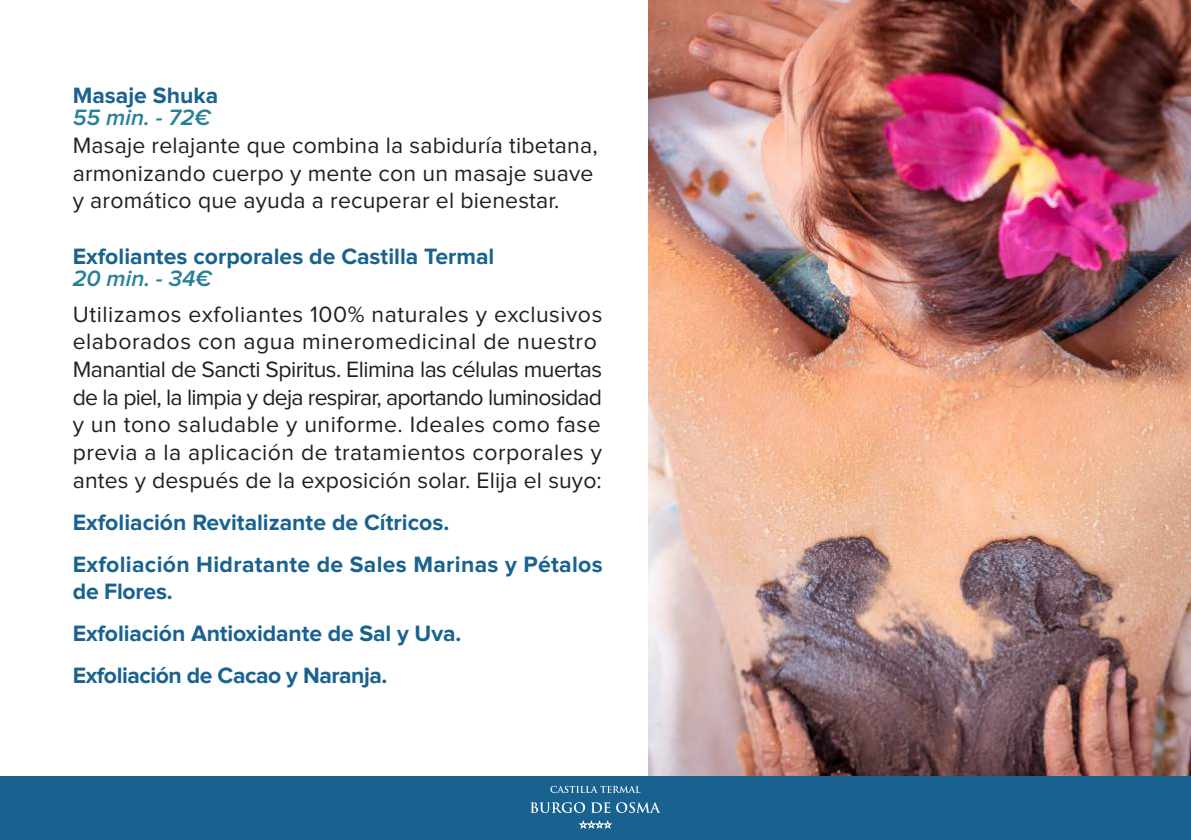
<style>
.page{position:relative;width:1191px;height:840px;background:#fff}
.page>*{position:absolute;margin:0;border:0;box-sizing:border-box;transform-origin:0 0}
.t1{font:23px/27.6px "Proxima Nova";letter-spacing:.005em;color:#231f20}
.t2{font:700 23px/42px "Proxima Nova";color:#196290}
.t3{font:italic 600 23px "Proxima Nova";color:#288098}
</style>
<div class="page">
<img style="left:648px;top:0;width:543px;height:775px">
<div style="left:0;top:775px;width:1191px;height:64px;background:#196290"></div>
<svg style="left:550px;top:785px;width:89px;height:7px"></svg>
<svg style="left:530px;top:802px;width:55px;height:10px"></svg>
<svg style="left:591px;top:802px;width:19px;height:10px"></svg>
<svg style="left:616px;top:802px;width:44px;height:10px"></svg>
<svg style="left:579px;top:820px;width:33px;height:8px"></svg>
<p class="t2" style="left:73px;top:76px;width:147px">Masaje Shuka</p>
<p class="t3" style="left:73px;top:107px;width:139px">55 min. - 72€</p>
<p class="t1" style="left:73px;top:132px;width:526px">Masaje relajante que combina la sabiduría tibetana, armonizando cuerpo y mente con un masaje suave y aromático que ayuda a recuperar el bienestar.</p>
<p class="t2" style="left:73px;top:236px;width:423px">Exfoliantes corporales de Castilla Termal</p>
<p class="t3" style="left:73px;top:267px;width:140px">20 min. - 34€</p>
<p class="t1" style="left:73px;top:301px;width:531px">Utilizamos exfoliantes 100% naturales y exclusivos elaborados con agua mineromedicinal de nuestro Manantial de Sancti Spiritus. Elimina las células muertas de la piel, la limpia y deja respirar, aportando luminosidad y un tono saludable y uniforme. Ideales como fase previa a la aplicación de tratamientos corporales y antes y después de la exposición solar. Elija el suyo:</p>
<p class="t2" style="left:73px;top:501px;width:531px">Exfoliación Revitalizante de Cítricos.<br>Exfoliación Hidratante de Sales Marinas y Pétalos</p>
<p class="t2" style="left:73px;top:571px;width:390px">de Flores.<br>Exfoliación Antioxidante de Sal y Uva.<br>Exfoliación de Cacao y Naranja.</p>
</div>
